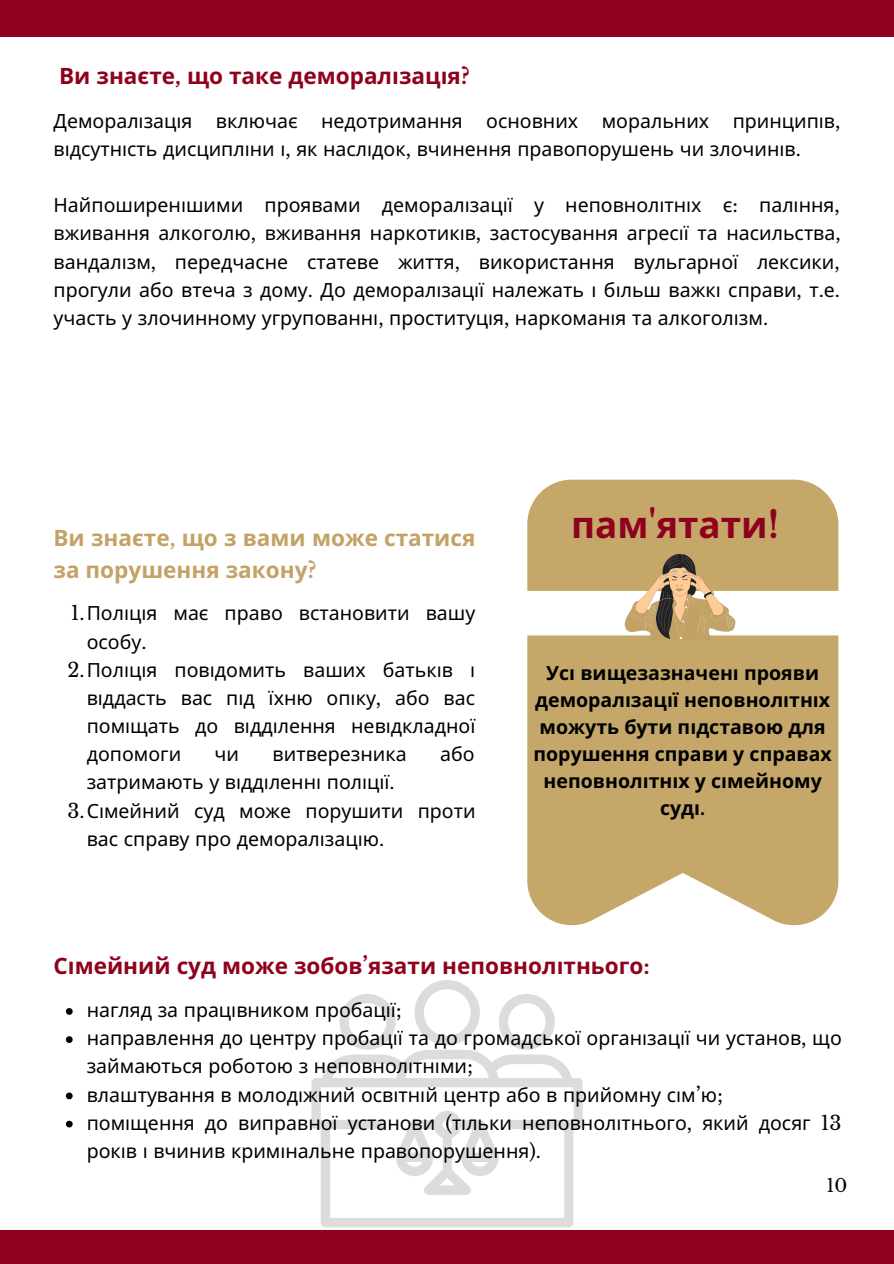
<style>
.page{position:relative;width:894px;height:1264px;background:#fff}
.page>*{position:absolute;margin:0;border:0;box-sizing:border-box;transform-origin:0 0}
.t1{font:700 36.9px "Noto Sans";color:#8e021d}
.t2{font:700 22.5px "Noto Sans";color:#8e021d}
.t3{font:700 22.5px/31.5px "Noto Sans";color:#c3a265}
.t4{font:19.5px/28.2px "Noto Sans";color:#000}
.t5{font:700 19.5px/27px "Noto Sans";color:#000;text-align:center}
.t6{font:18px "Libre Baskerville";color:#000}
.s1{font-family:"Libre Baskerville"}
</style>
<div class="page">
<div style="left:0;top:0;width:893px;height:36px;background:#8e021d"></div>
<div style="left:0;top:1229px;width:893px;height:34px;background:#8e021d"></div>
<svg style="left:527px;top:640px;width:311px;height:285px;background:#c8ad73"></svg>
<svg style="left:527px;top:479px;width:311px;height:161px"></svg>
<svg style="left:339px;top:994px;width:56px;height:55px"></svg>
<svg style="left:499px;top:994px;width:55px;height:55px"></svg>
<svg style="left:414px;top:980px;width:66px;height:65px"></svg>
<svg style="left:311px;top:1049px;width:272px;height:178px"></svg>
<svg style="left:396px;top:1110px;width:102px;height:84px"></svg>
<svg style="left:66px;top:1008px;width:7px;height:6px"></svg>
<svg style="left:66px;top:1036px;width:7px;height:6px"></svg>
<svg style="left:66px;top:1092px;width:7px;height:7px"></svg>
<svg style="left:66px;top:1120px;width:7px;height:7px"></svg>
<p class="t2" style="left:59px;top:60px;width:412px">Ви знаєте<span class="s1">,</span> що таке деморалізація<span class="s1">?</span></p>
<p class="t4" style="left:53px;top:106px;width:788px">Деморалізація включає недотримання основних моральних принципі в<span class="s1">, </span>відсутність дисциплі ни і<span class="s1">,</span> як наслідок<span class="s1">,</span> вчинення правопорушень чи злочині в<span class="s1">.</span></p>
<p class="t4" style="left:53px;top:190px;width:788px;text-align:justify">Найпоширенішими проявами деморалізації у неповнолітніх є<span class="s1">:</span> паління<span class="s1">, </span>вживання алкоголю<span class="s1">,</span> вживання наркотикі в<span class="s1">,</span> застосування агресії та насильства<span class="s1">, </span>вандалізм<span class="s1">,</span> передчасне статеве життя<span class="s1">,</span> використання вульгарної лексики<span class="s1">, </span>прогули або втеча з дому<span class="s1">.</span> До деморалізації належать і більш важкі справи<span class="s1">,</span> т<span class="s1">.</span>е<span class="s1">. </span>участь у злочинному угрупованні<span class="s1">,</span> проституція<span class="s1">,</span> наркоманія та алкоголізм<span class="s1">.</span></p>
<p class="t3" style="left:53px;top:521px;width:423px">Ви знаєте<span class="s1">,</span> що з вами може статися за порушення закону<span class="s1">?</span></p>
<p class="t4" style="left:71px;top:598px;width:406px"><span class="s1">1.</span>Полі ція має право встановити вашу</p>
<p class="t4" style="left:87px;top:627px;width:61px">особу<span class="s1">.</span></p>
<p class="t4" style="left:68px;top:655px;width:406px"><span class="s1">2.</span>Полі ція повідомить ваших батькі в і</p>
<p class="t4" style="left:87px;top:683px;width:390px">віддасть вас під їхню опі ку<span class="s1">,</span> або вас</p>
<p class="t4" style="left:87px;top:711px;width:390px">помі щать до відділення невідкладної</p>
<p class="t4" style="left:87px;top:739px;width:96px">допомоги</p>
<p class="t4" style="left:214px;top:739px;width:26px">чи</p>
<p class="t4" style="left:272px;top:739px;width:136px">витверезника</p>
<p class="t4" style="left:440px;top:739px;width:36px">або</p>
<p class="t4" style="left:87px;top:767px;width:309px">затримають у відділенні полі ції<span class="s1">.</span></p>
<p class="t4" style="left:68px;top:796px;width:409px"><span class="s1">3.</span>Сі мейний суд може порушити проти</p>
<p class="t4" style="left:87px;top:824px;width:299px">вас справу про деморалізаці ю<span class="s1">.</span></p>
<h1 class="t1" style="left:571px;top:498px;width:209px">пам<span class="s1">'</span>ятати<span class="s1">!</span></h1>
<p class="t5" style="left:533px;top:659px;width:300px">Усі вищезазначені прояви деморалізації неповнолітніх можуть бути підставою для порушення справи у справах неповнолітніх у сі мейному суді <span class="s1">.</span></p>
<p class="t2" style="left:53px;top:950px;width:597px">Сі мейний суд може зобов<span class="s1">’</span>язати неповнолітнього<span class="s1">:</span></p>
<p class="t4" style="left:87px;top:995px;width:756px">нагляд за праці вником пробації<span class="s1">;<br></span>направлення до центру пробації та до громадської організації чи установ<span class="s1">,</span> що займаються роботою з неповнолітні ми<span class="s1">;<br></span>влаштування в молодіжний освітні й центр або в прийомну сі м<span class="s1">’</span>ю<span class="s1">;<br></span>помі щення до виправної установи <span class="s1">(</span>тільки неповнолітнього<span class="s1">,</span> який досяг <span class="s1">13 </span>рокі в і вчинив кримі нальне правопорушення<span class="s1">).</span></p>
<p class="t6" style="left:826px;top:1174px;width:22px">10</p>
</div>
